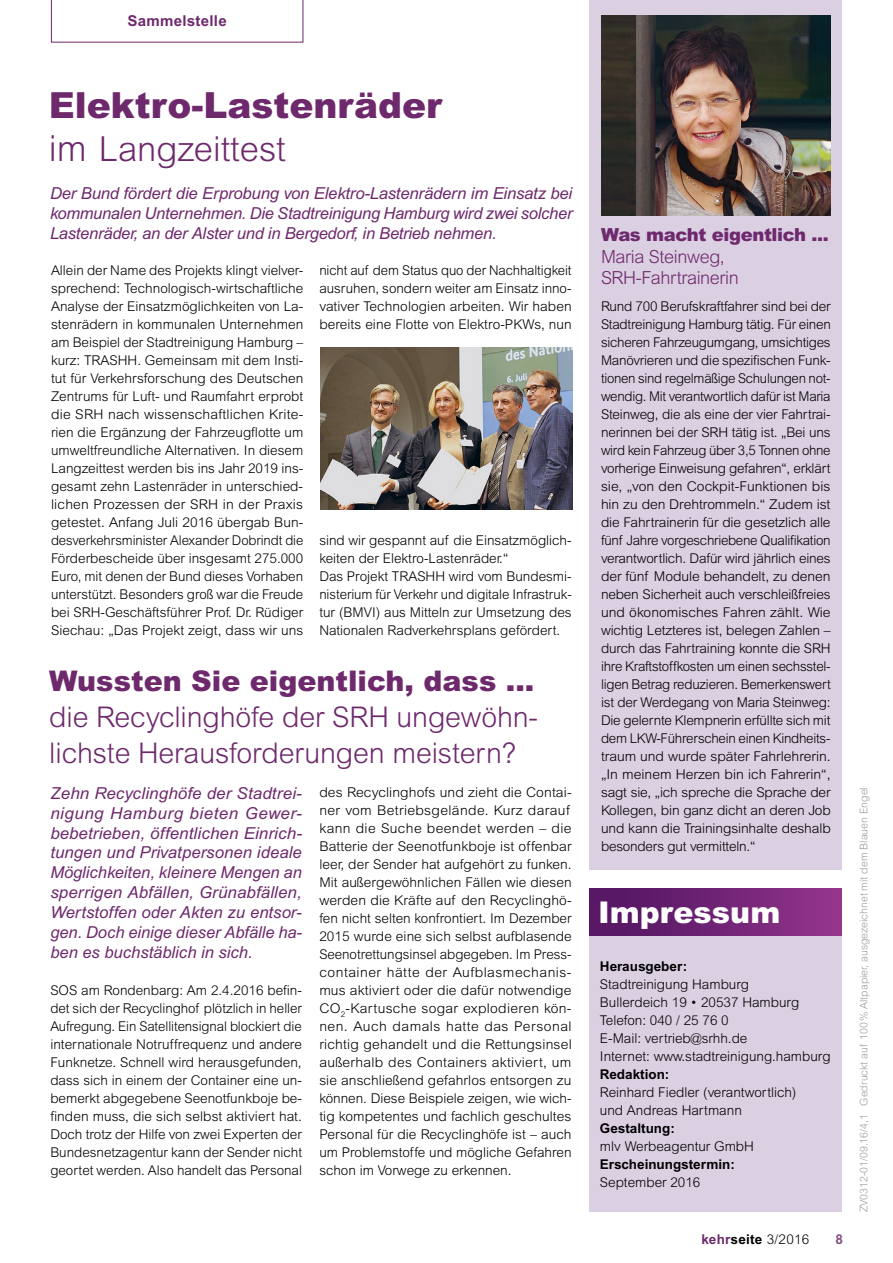
<style>
.page{position:relative;width:893px;height:1263px;background:#fff}
.page>*{position:absolute;margin:0;border:0;box-sizing:border-box;transform-origin:0 0}
.t1{font:900 36px "Arial";color:#6e296d}
.t2{font:300 34.5px "Arial";color:#6e296d}
.t3{font:900 30px "Arial";color:#fff}
.t4{font:300 28.5px/36px "Arial";letter-spacing:-.005em;color:#6e296d}
.t5{font:900 28.5px "Arial";color:#6e296d}
.t6{font:300 18px/21.6px "Arial";letter-spacing:-.02em;color:#6e296d}
.t7{font:900 18px "Arial";letter-spacing:-.02em;color:#6e296d}
.t8{font:italic 16.5px/19.8px "Arial";letter-spacing:-.005em;color:#6e296d;text-align:justify}
.t9{font:700 15px "Arial";letter-spacing:.02em;color:#6e296d}
.t10{font:300 13.5px/18px "Arial";color:#000}
.t11{font:700 13.5px "Arial";color:#000}
.t12{font:700 13.5px "Arial";color:#854e86}
.t13{font:300 10.5px "Arial";color:#9d9d9c}
.s1{font-size:36px}
.s2{font-weight:700;color:#6e296d}
.s3{font-weight:700}
</style>
<div class="page">
<div style="left:590px;top:0;width:252px;height:869px;background:#dbcfe2"></div>
<img style="left:601px;top:16px;width:230px;height:200px">
<div style="left:590px;top:889px;width:252px;height:323px;background:#dbcfe2"></div>
<img style="left:320px;top:347px;width:253px;height:162px">
<div style="left:590px;top:889px;width:252px;height:46px;background:linear-gradient(to right,#4f1461,#93358a)"></div>
<svg style="left:51px;top:0;width:252px;height:43px"></svg>
<p class="t9" style="left:128px;top:11px;width:101px">Sammelstelle</p>
<h1 class="t1" style="left:49px;top:82px;width:395px">Elektro-Lastenräder</h1>
<h2 class="t2" style="left:49px;top:129px;width:238px"><span class="s1">im</span> Langzeittest</h2>
<p class="t8" style="left:50px;top:183px;width:524px">Der Bund fördert die Erprobung von Elektro-Lastenrädern im Einsatz bei kommunalen Unternehmen. Die Stadtreinigung Hamburg wird zwei solcher Lastenräder, an der Alster und in Bergedorf, in Betrieb nehmen.</p>
<p class="t10" style="left:51px;top:261px;width:254px;text-align:justify">Allein der Name des Projekts klingt vielver&shy;sprechend: Technologisch-wirtschaftliche Analyse der Einsatzmöglichkeiten von La&shy;stenrädern in kommunalen Unternehmen am Beispiel der Stadtreinigung Hamburg – kurz: TRASHH. Gemeinsam mit dem Insti&shy;tut für Verkehrsforschung des Deutschen Zentrums für Luft- und Raumfahrt erprobt die SRH nach wissenschaftlichen Krite&shy;rien die Ergänzung der Fahrzeugflotte um umweltfreundliche Alternativen. In diesem Langzeittest werden bis ins Jahr 2019 ins&shy;gesamt zehn Lastenräder in unterschied&shy;lichen Prozessen der SRH in der Praxis getestet. Anfang Juli 2016 übergab Bun&shy;desverkehrsminister Alexander Dobrindt die Förderbescheide über insgesamt 275.000<br>Euro, mit denen der Bund dieses Vorhaben unterstützt. Besonders groß war die Freude bei SRH-Geschäftsführer Prof. Dr. Rüdiger Siechau: „Das Projekt zeigt, dass wir uns</p>
<p class="t10" style="left:319px;top:261px;width:254px;text-align:justify">nicht auf dem Status quo der Nachhaltigkeit ausruhen, sondern weiter am Einsatz inno&shy;vativer Technologien arbeiten. Wir haben bereits eine Flotte von Elektro-PKWs, nun</p>
<p class="t10" style="left:319px;top:531px;width:254px">sind wir gespannt auf die Einsatzmöglich&shy;keiten der Elektro-Lastenräder.“<br>Das Projekt TRASHH wird vom Bundesmi&shy;nisterium für Verkehr und digitale Infrastruk&shy;tur (BMVI) aus Mitteln zur Umsetzung des Nationalen Radverkehrsplans gefördert.</p>
<h3 class="t5" style="left:49px;top:662px;width:487px">Wussten Sie eigentlich, dass ...</h3>
<h3 class="t4" style="left:49px;top:698px;width:490px">die Recyclinghöfe der SRH ungewöhn&shy;lichste Herausforderungen meistern?</h3>
<p class="t8" style="left:50px;top:783px;width:253px">Zehn Recyclinghöfe der Stadtrei&shy;nigung Hamburg bieten Gewer&shy;bebetrieben, öffentlichen Einrich&shy;tungen und Privatpersonen ideale Möglichkeiten, kleinere Mengen an sperrigen Abfällen, Grünabfällen, Wertstoffen oder Akten zu entsor&shy;gen. Doch einige dieser Abfälle ha&shy;ben es buchstäblich in sich.</p>
<p class="t10" style="left:50px;top:981px;width:253px;text-align:justify">SOS am Rondenbarg: Am 2.4.2016 befin&shy;det sich der Recyclinghof plötzlich in heller Aufregung. Ein Satellitensignal blockiert die internationale Notruffrequenz und andere Funknetze. Schnell wird herausgefunden, dass sich in einem der Container eine un&shy;bemerkt abgegebene Seenotfunkboje be&shy;finden muss, die sich selbst aktiviert hat.<br>Doch trotz der Hilfe von zwei Experten der Bundesnetzagentur kann der Sender nicht geortet werden. Also handelt das Personal</p>
<p class="t10" style="left:319px;top:783px;width:254px">des Recyclinghofs und zieht die Contai&shy;ner vom Betriebsgelände. Kurz darauf kann die Suche beendet werden – die Batterie der Seenotfunkboje ist offenbar leer, der Sender hat aufgehört zu funken.<br>Mit außergewöhnlichen Fällen wie diesen werden die Kräfte auf den Recyclinghö&shy;fen nicht selten konfrontiert. Im Dezember 2015 wurde eine sich selbst aufblasende Seenotrettungsinsel abgegeben. Im Press&shy;container hätte der Aufblasmechanis&shy;mus aktiviert oder die dafür notwendige CO<sub>2</sub>-Kartusche sogar explodieren kön&shy;nen. Auch damals hatte das Personal richtig gehandelt und die Rettungsinsel außerhalb des Containers aktiviert, um sie anschließend gefahrlos entsorgen zu können. Diese Beispiele zeigen, wie wich&shy;tig kompetentes und fachlich geschultes Personal für die Recyclinghöfe ist – auch um Problemstoffe und mögliche Gefahren schon im Vorwege zu erkennen.</p>
<h3 class="t7" style="left:601px;top:223px;width:229px">Was macht eigentlich ...</h3>
<h3 class="t6" style="left:601px;top:246px;width:139px">Maria Steinweg,<br>SRH-Fahrtrainerin</h3>
<p class="t10" style="left:601px;top:297px;width:231px;text-align:justify">Rund 700 Berufskraftfahrer sind bei der Stadtreinigung Hamburg tätig. Für einen sicheren Fahrzeugumgang, umsichtiges Manövrieren und die spezifischen Funk&shy;tionen sind regelmäßige Schulungen not&shy;wendig. Mit verantwortlich dafür ist Maria Steinweg, die als eine der vier Fahrtrai&shy;nerinnen bei der SRH tätig ist. „Bei uns wird kein Fahrzeug über 3,5 Tonnen ohne vorherige Einweisung gefahren“, erklärt sie, „von den Cockpit-Funktionen bis hin zu den Drehtrommeln.“ Zudem ist die Fahrtrainerin für die gesetzlich alle fünf Jahre vorgeschriebene Qualifikation verantwortlich. Dafür wird jährlich eines der fünf Module behandelt, zu denen neben Sicherheit auch verschleißfreies und ökonomisches Fahren zählt. Wie wichtig Letzteres ist, belegen Zahlen – durch das Fahrtraining konnte die SRH ihre Kraftstoffkosten um einen sechsstel&shy;ligen Betrag reduzieren. Bemerkenswert ist der Werdegang von Maria Steinweg:<br>Die gelernte Klempnerin erfüllte sich mit dem LKW-Führerschein einen Kindheits&shy;traum und wurde später Fahrlehrerin. „In meinem Herzen bin ich Fahrerin“, sagt sie, „ich spreche die Sprache der Kollegen, bin ganz dicht an deren Job und kann die Trainingsinhalte deshalb besonders gut vermitteln.“</p>
<h3 class="t3" style="left:598px;top:893px;width:184px">Impressum</h3>
<p class="t11" style="left:600px;top:958px;width:89px">Herausgeber:</p>
<p class="t10" style="left:600px;top:975px;width:232px">Stadtreinigung Hamburg<br>Bullerdeich 19 • 20537 Hamburg<br>Telefon: 040 / 25 76 0<br>E-Mail: vertrieb@srhh.de<br>Internet: www.stadtreinigung.hamburg</p>
<p class="t11" style="left:600px;top:1066px;width:71px">Redaktion:</p>
<p class="t10" style="left:600px;top:1083px;width:198px">Reinhard Fiedler (verantwortlich) und Andreas Hartmann</p>
<p class="t11" style="left:600px;top:1120px;width:77px">Gestaltung:</p>
<p class="t10" style="left:600px;top:1137px;width:156px">mlv Werbeagentur GmbH</p>
<p class="t11" style="left:600px;top:1156px;width:137px">Erscheinungstermin:</p>
<p class="t10" style="left:600px;top:1173px;width:102px">September 2016</p>
<p class="t10" style="left:701px;top:1230px;width:109px"><span class="s2">kehr</span><span class="s3">seite</span> 3/2016</p>
<p class="t12" style="left:835px;top:1231px;width:9px">8</p>
<p class="t13" style="left:858px;top:1212px;width:427px;rotate:-90deg">ZV0312-01/09.16/4,1 Gedruckt auf 100 % Altpapier, ausgezeichnet mit dem Blauen Engel</p>
</div>
